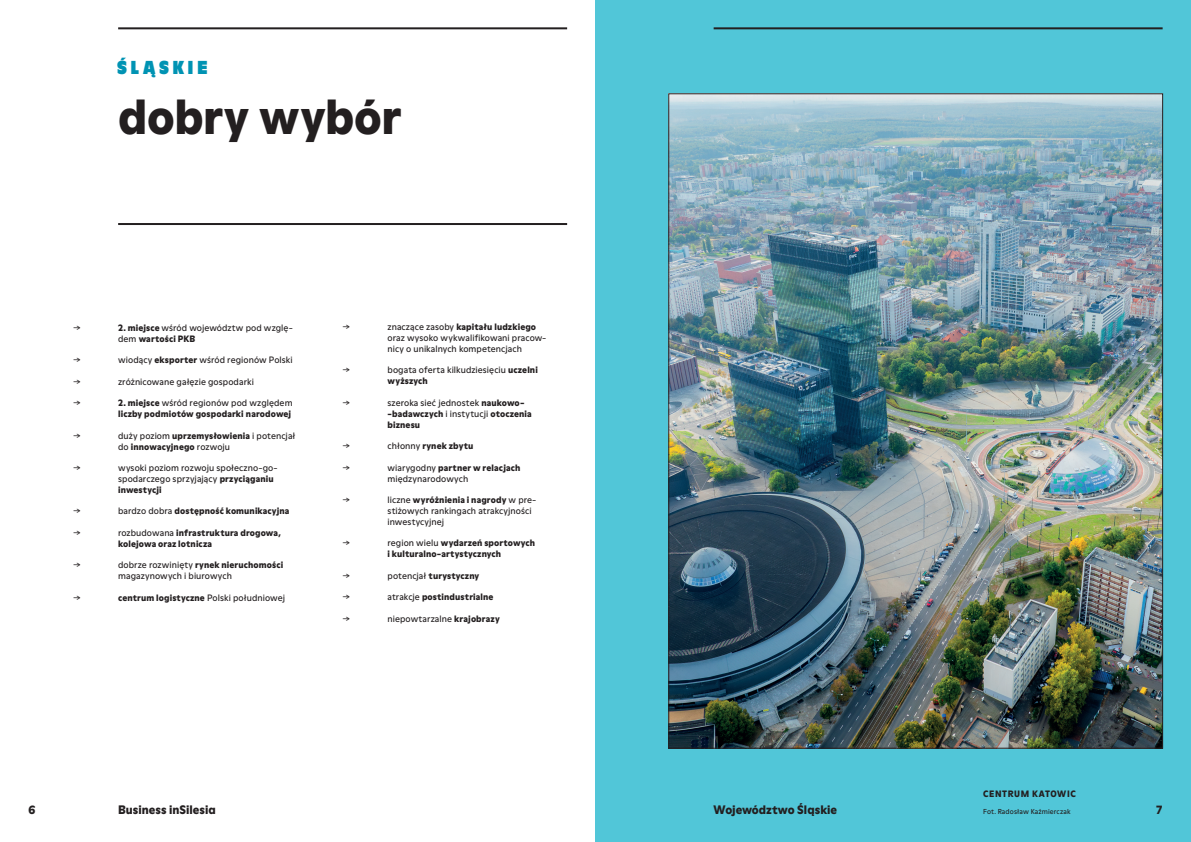
<style>
.page{position:relative;width:1191px;height:842px;background:#fff}
.page>*{position:absolute;margin:0;border:0;box-sizing:border-box;transform-origin:0 0}
.t1{font:900 48px "Moderne LL";letter-spacing:-.01em;color:#231f20}
.strały{font:900 18px "Moderne LL";letter-spacing:.22em;color:#0093b3}
.t2{font:900 12px "Moderne LL";color:#231f20}
.body{font:9px/10.8px "Moderne LL";letter-spacing:.01em;color:#231f20}
.body-2{font:900 9px/10.8px "Moderne LL";letter-spacing:.015em;color:#231f20}
.body-3{font:900 9px "Moderne LL";letter-spacing:.065em;color:#231f20}
.body-4{font:7px "Moderne LL";letter-spacing:.02em;color:#231f20}
.s1{font-weight:900}
.s2{font-weight:400}
</style>
<div class="page">
<hr style="left:118px;top:27px;width:449px;height:2px;background:#231f20">
<hr style="left:118px;top:223px;width:449px;height:2px;background:#231f20">
<div style="left:595px;top:0;width:596px;height:842px;background:#51c6d8"></div>
<hr style="left:713px;top:27px;width:449px;height:2px;background:#231f20">
<img style="left:670px;top:95px;width:491px;height:651px">
<p class="strały" style="left:117px;top:55px;width:92px">ŚLĄSKIE</p>
<p class="t1" style="left:118px;top:84px;width:285px">dobry wybór</p>
<p class="body" style="left:73px;top:321px;width:9px">→</p>
<p class="body" style="left:118px;top:321px;width:176px"><span class="s1">2. miejsce</span> wśród województw pod wzglę&shy;dem <span class="s1">wartości PKB</span></p>
<p class="body" style="left:73px;top:354px;width:9px">→</p>
<p class="body" style="left:118px;top:354px;width:176px">wiodący <span class="s1">eksporter</span> wśród regionów Polski</p>
<p class="body" style="left:73px;top:375px;width:9px">→</p>
<p class="body" style="left:118px;top:375px;width:137px">zróżnicowane gałęzie gospodarki</p>
<p class="body" style="left:73px;top:397px;width:9px">→</p>
<p class="body-2" style="left:118px;top:397px;width:176px">2. miejsce <span class="s2">wśród regionów pod względem </span>liczby podmiotów gospodarki narodowej</p>
<p class="body" style="left:73px;top:429px;width:9px">→</p>
<p class="body" style="left:118px;top:429px;width:179px">duży poziom <span class="s1">uprzemysłowienia</span> i potencjał do <span class="s1">innowacyjnego</span> rozwoju</p>
<p class="body" style="left:73px;top:462px;width:9px">→</p>
<p class="body" style="left:118px;top:462px;width:161px">wysoki poziom rozwoju społeczno-go&shy;spodarczego sprzyjający <span class="s1">przyciąganiu inwestycji</span></p>
<p class="body" style="left:73px;top:505px;width:9px">→</p>
<p class="body-2" style="left:118px;top:505px;width:173px"><span class="s2">bardzo dobra</span> dostępność komunikacyjna</p>
<p class="body" style="left:73px;top:527px;width:9px">→</p>
<p class="body-2" style="left:118px;top:527px;width:164px"><span class="s2">rozbudowana</span> infrastruktura drogowa, kolejowa oraz lotnicza</p>
<p class="body" style="left:73px;top:559px;width:9px">→</p>
<p class="body" style="left:118px;top:559px;width:167px">dobrze rozwinięty <span class="s1">rynek nieruchomości </span>magazynowych i biurowych</p>
<p class="body" style="left:73px;top:591px;width:9px">→</p>
<p class="body-2" style="left:118px;top:591px;width:168px">centrum logistyczne <span class="s2">Polski południowej</span></p>
<p class="body" style="left:343px;top:321px;width:9px">→</p>
<p class="body" style="left:387px;top:321px;width:160px">znaczące zasoby <span class="s1">kapitału ludzkiego </span>oraz wysoko wykwalifikowani pracow&shy;nicy o unikalnych kompetencjach</p>
<p class="body" style="left:343px;top:364px;width:9px">→</p>
<p class="body" style="left:387px;top:364px;width:152px">bogata oferta kilkudziesięciu <span class="s1">uczelni wyższych</span></p>
<p class="body" style="left:343px;top:397px;width:9px">→</p>
<p class="body-2" style="left:387px;top:397px;width:146px"><span class="s2">szeroka sieć jednostek</span> naukowo--badawczych <span class="s2">i instytucji</span> otoczenia biznesu</p>
<p class="body" style="left:343px;top:440px;width:9px">→</p>
<p class="body-2" style="left:387px;top:440px;width:87px"><span class="s2">chłonny</span> rynek zbytu</p>
<p class="body" style="left:343px;top:461px;width:9px">→</p>
<p class="body" style="left:387px;top:461px;width:134px">wiarygodny <span class="s1">partner w relacjach </span>międzynarodowych</p>
<p class="body" style="left:343px;top:494px;width:9px">→</p>
<p class="body" style="left:387px;top:494px;width:150px">liczne <span class="s1">wyróżnienia i nagrody</span> w pre&shy;stiżowych rankingach atrakcyjności inwestycyjnej</p>
<p class="body" style="left:343px;top:537px;width:9px">→</p>
<p class="body-2" style="left:387px;top:537px;width:149px"><span class="s2">region wielu</span> wydarzeń sportowych i kulturalno-artystycznych</p>
<p class="body" style="left:343px;top:569px;width:9px">→</p>
<p class="body-2" style="left:387px;top:569px;width:93px"><span class="s2">potencjał</span> turystyczny</p>
<p class="body" style="left:343px;top:591px;width:9px">→</p>
<p class="body-2" style="left:387px;top:591px;width:107px"><span class="s2">atrakcje</span> postindustrialne</p>
<p class="body" style="left:343px;top:613px;width:9px">→</p>
<p class="body" style="left:387px;top:613px;width:114px">niepowtarzalne <span class="s1">krajobrazy</span></p>
<p class="t2" style="left:28px;top:801px;width:8px">6</p>
<p class="t2" style="left:118px;top:801px;width:99px">Business inSilesia</p>
<p class="body-3" style="left:983px;top:787px;width:94px">CENTRUM KATOWIC</p>
<p class="body-4" style="left:983px;top:806px;width:89px">Fot. Radosław Kaźmierczak</p>
<p class="t2" style="left:713px;top:801px;width:125px">Województwo Śląskie</p>
<p class="t2" style="left:1155px;top:801px;width:8px">7</p>
</div>
